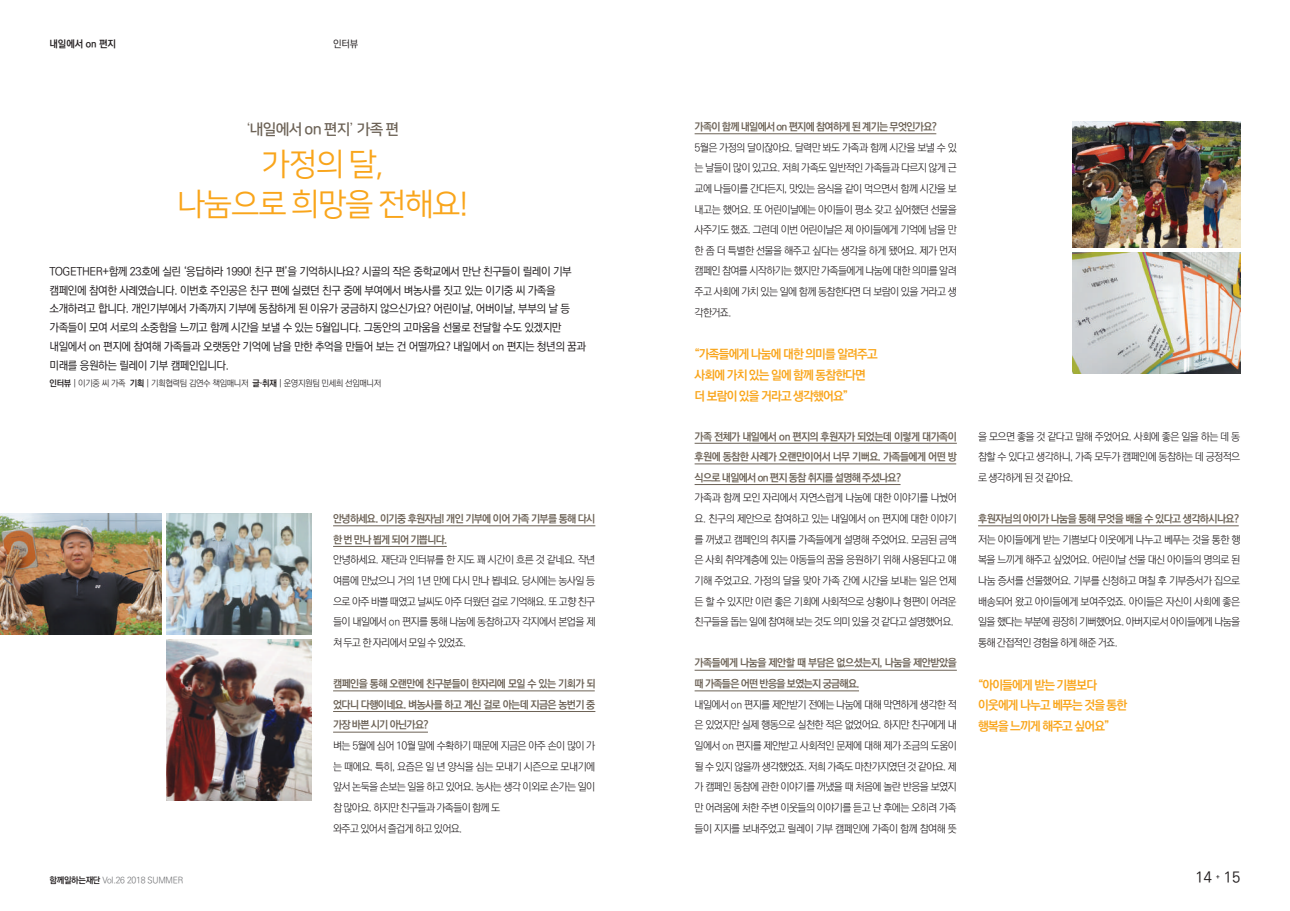
<style>
.page{position:relative;width:1290px;height:911px;background:#fff}
.page>*{position:absolute;margin:0;border:0;box-sizing:border-box;transform-origin:0 0}
.t1{font:31.25px/40px "Nanum Square OTFR";letter-spacing:-.04em;color:#f9a51b;text-align:center}
.t2{font:15px "Nanum Square OTFB";letter-spacing:-.04em;color:#6c6256}
.t3{font:500 15px "Ko Pub Dotum";color:#231f20}
.t4{font:700 12.5px/20.6px "Ko Pub Dotum";letter-spacing:-.06em;color:#f9a51b}
.t5{font:500 11.25px/18.8px "Ko Pub Dotum";letter-spacing:-.04em;color:#231f20}
.t6{font:300 10.62px/20.6px "Ko Pub Dotum";letter-spacing:-.06em;color:#231f20;text-align:justify}
.t7{font:700 10.62px/20.6px "Ko Pub Dotum";letter-spacing:-.06em;color:#6c6256;text-align:justify}
.t8{font:700 10px "Ko Pub Dotum";letter-spacing:-.01em;color:#231f20}
.t9{font:500 10px "Ko Pub Dotum";color:#231f20}
.t10{font:300 8.75px "Ko Pub Dotum";letter-spacing:-.04em;color:#231f20}
.t11{font:300 8.75px "Ko Pub Dotum";letter-spacing:-.03em;color:#6c6d70}
.t12{font:700 6.25px "Ko Pub Dotum";color:#231f20}
.s1{font-family:"Ko Pub Dotum";font-weight:300}
.s2{font-weight:700}
.s3{font-weight:700;color:#231f20}
</style>
<div class="page">
<img style="left:0;top:513px;width:161px;height:121px">
<img style="left:1072px;top:253px;width:168px;height:120px">
<img style="left:1072px;top:121px;width:168px;height:126px">
<img style="left:166px;top:513px;width:146px;height:121px">
<img style="left:166px;top:639px;width:146px;height:161px">
<hr style="left:694px;top:133px;width:242px;height:1px;background:#6c6256">
<hr style="left:694px;top:443px;width:263px;height:1px;background:#6c6256">
<hr style="left:694px;top:463px;width:262px;height:1px;background:#6c6256">
<hr style="left:694px;top:484px;width:206px;height:1px;background:#6c6256">
<hr style="left:694px;top:670px;width:263px;height:1px;background:#6c6256">
<hr style="left:694px;top:690px;width:165px;height:1px;background:#6c6256">
<hr style="left:978px;top:525px;width:261px;height:1px;background:#6c6256">
<hr style="left:333px;top:525px;width:262px;height:1px;background:#6c6256">
<hr style="left:333px;top:546px;width:114px;height:1px;background:#6c6256">
<hr style="left:333px;top:690px;width:262px;height:1px;background:#6c6256">
<hr style="left:333px;top:711px;width:262px;height:1px;background:#6c6256">
<hr style="left:333px;top:732px;width:95px;height:1px;background:#6c6256">
<p class="t8" style="left:50px;top:39px;width:68px">내일에서 on 편지</p>
<p class="t9" style="left:333px;top:39px;width:27px">인터뷰</p>
<h2 class="t2" style="left:246px;top:121px;width:155px"><span class="s1">‘</span>내일에서 on 편지<span class="s1">’</span> 가족 편</h2>
<h1 class="t1" style="left:177px;top:145px;width:293px">가정의 달,<br>나눔으로 희망을 전해요!</h1>
<p class="t5" style="left:50px;top:262px;width:538px">TOGETHER+함께 23호에 실린 ‘응답하라 1990! 친구 편’을 기억하시나요? 시골의 작은 중학교에서 만난 친구들이 릴레이 기부 캠페인에 참여한 사례였습니다. 이번호 주인공은 친구 편에 실렸던 친구 중에 부여에서 벼농사를 짓고 있는 이기중 씨 가족을 소개하려고 합니다. 개인기부에서 가족까지 기부에 동참하게 된 이유가 궁금하지 않으신가요? 어린이날, 어버이날, 부부의 날 등 가족들이 모여 서로의 소중함을 느끼고 함께 시간을 보낼 수 있는 5월입니다. 그동안의 고마움을 선물로 전달할 수도 있겠지만 내일에서 on 편지에 참여해 가족들과 오랫동안 기억에 남을 만한 추억을 만들어 보는 건 어떨까요? 내일에서 on 편지는 청년의 꿈과 미래를 응원하는 릴레이 기부 캠페인입니다.</p>
<p class="t10" style="left:50px;top:378px;width:333px"><span class="s2">인터뷰</span> | 이기중 씨 가족 <span class="s2">기획</span> | 기획협력팀 김연수 책임매니저 <span class="s2">글·취재</span> | 운영지원팀 민세희 선임매니저</p>
<p class="t7" style="left:333px;top:509px;width:264px">안녕하세요. 이기중 후원자님! 개인 기부에 이어 가족 기부를 통해 다시 한 번 만나 뵙게 되어 기쁩니다.</p>
<p class="t6" style="left:333px;top:550px;width:264px">안녕하세요. 재단과 인터뷰를 한 지도 꽤 시간이 흐른 것 같네요. 작년 여름에 만났으니 거의 1년 만에 다시 만나 뵙네요. 당시에는 농사일 등 으로 아주 바쁠 때였고 날씨도 아주 더웠던 걸로 기억해요. 또 고향 친구 들이 내일에서 on 편지를 통해 나눔에 동참하고자 각지에서 본업을 제 쳐 두고 한 자리에서 모일 수 있었죠.</p>
<p class="t7" style="left:333px;top:674px;width:264px">캠페인을 통해 오랜만에 친구분들이 한자리에 모일 수 있는 기회가 되 었다니 다행이네요. 벼농사를 하고 계신 걸로 아는데 지금은 농번기 중 가장 바쁜 시기 아닌가요?</p>
<p class="t6" style="left:333px;top:736px;width:264px;text-align:left">벼는 5월에 심어 10월 말에 수확하기 때문에 지금은 아주 손이 많이 가 는 때에요. 특히, 요즘은 일 년 양식을 심는 모내기 시즌으로 모내기에 앞서 논둑을 손보는 일을 하고 있어요. 농사는 생각 이외로 손가는 일이 참 많아요. 하지만 친구들과 가족들이 함께 도<br>와주고 있어서 즐겁게 하고 있어요.</p>
<p class="t7" style="left:694px;top:117px;width:244px">가족이 함께 내일에서 on 편지에 참여하게 된 계기는 무엇인가요?</p>
<p class="t6" style="left:694px;top:137px;width:264px">5월은 가정의 달이잖아요. 달력만 봐도 가족과 함께 시간을 보낼 수 있 는 날들이 많이 있고요. 저희 가족도 일반적인 가족들과 다르지 않게 근 교에 나들이를 간다든지, 맛있는 음식을 같이 먹으면서 함께 시간을 보 내고는 했어요. 또 어린이날에는 아이들이 평소 갖고 싶어했던 선물을 사주기도 했죠. 그런데 이번 어린이날은 제 아이들에게 기억에 남을 만 한 좀 더 특별한 선물을 해주고 싶다는 생각을 하게 됐어요. 제가 먼저 캠페인 참여를 시작하기는 했지만 가족들에게 나눔에 대한 의미를 알려 주고 사회에 가치 있는 일에 함께 동참한다면 더 보람이 있을 거라고 생 각한거죠.</p>
<p class="t4" style="left:694px;top:345px;width:185px">“가족들에게 나눔에 대한 의미를 알려주고 사회에 가치 있는 일에 함께 동참한다면 더 보람이 있을 거라고 생각했어요”</p>
<p class="t7" style="left:694px;top:426px;width:264px">가족 전체가 내일에서 on 편지의 후원자가 되었는데 이렇게 대가족이 후원에 동참한 사례가 오랜만이어서 너무 기뻐요. 가족들에게 어떤 방 식으로 내일에서 on 편지 동참 취지를 설명해 주셨나요?</p>
<p class="t6" style="left:694px;top:488px;width:264px">가족과 함께 모인 자리에서 자연스럽게 나눔에 대한 이야기를 나눴어 요. 친구의 제안으로 참여하고 있는 내일에서 on 편지에 대한 이야기 를 꺼냈고 캠페인의 취지를 가족들에게 설명해 주었어요. 모금된 금액 은 사회 취약계층에 있는 아동들의 꿈을 응원하기 위해 사용된다고 얘 기해 주었고요. 가정의 달을 맞아 가족 간에 시간을 보내는 일은 언제 든 할 수 있지만 이런 좋은 기회에 사회적으로 상황이나 형편이 어려운 친구들을 돕는 일에 참여해 보는 것도 의미 있을 것 같다고 설명했어요.</p>
<p class="t7" style="left:694px;top:653px;width:264px">가족들에게 나눔을 제안할 때 부담은 없으셨는지, 나눔을 제안받았을 때 가족들은 어떤 반응을 보였는지 궁금해요.</p>
<p class="t6" style="left:694px;top:694px;width:264px">내일에서 on 편지를 제안받기 전에는 나눔에 대해 막연하게 생각한 적 은 있었지만 실제 행동으로 실천한 적은 없었어요. 하지만 친구에게 내 일에서 on 편지를 제안받고 사회적인 문제에 대해 제가 조금의 도움이 될 수 있지 않을까 생각했었죠. 저희 가족도 마찬가지였던 것 같아요. 제 가 캠페인 동참에 관한 이야기를 꺼냈을 때 처음에 놀란 반응을 보였지 만 어려움에 처한 주변 이웃들의 이야기를 듣고 난 후에는 오히려 가족 들이 지지를 보내주었고 릴레이 기부 캠페인에 가족이 함께 참여해 뜻</p>
<p class="t6" style="left:978px;top:426px;width:264px">을 모으면 좋을 것 같다고 말해 주었어요. 사회에 좋은 일을 하는 데 동 참할 수 있다고 생각하니, 가족 모두가 캠페인에 동참하는 데 긍정적으 로 생각하게 된 것 같아요.</p>
<p class="t7" style="left:978px;top:509px;width:263px">후원자님의 아이가 나눔을 통해 무엇을 배울 수 있다고 생각하시나요?</p>
<p class="t6" style="left:978px;top:529px;width:264px">저는 아이들에게 받는 기쁨보다 이웃에게 나누고 베푸는 것을 통한 행 복을 느끼게 해주고 싶었어요. 어린이날 선물 대신 아이들의 명의로 된 나눔 증서를 선물했어요. 기부를 신청하고 며칠 후 기부증서가 집으로 배송되어 왔고 아이들에게 보여주었죠. 아이들은 자신이 사회에 좋은 일을 했다는 부분에 굉장히 기뻐했어요. 아버지로서 아이들에게 나눔을 통해 간접적인 경험을 하게 해준 거죠.</p>
<p class="t4" style="left:978px;top:675px;width:151px">“아이들에게 받는 기쁨보다 이웃에게 나누고 베푸는 것을 통한 행복을 느끼게 해주고 싶어요”</p>
<h2 class="t3" style="left:1195px;top:870px;width:18px">14</h2>
<p class="t12" style="left:1216px;top:874px;width:5px">+</p>
<p class="t11" style="left:50px;top:876px;width:135px"><span class="s3">함께일하는재단</span> Vol.26 2018 SUMMER</p>
<h2 class="t3" style="left:1224px;top:870px;width:18px">15</h2>
</div>
